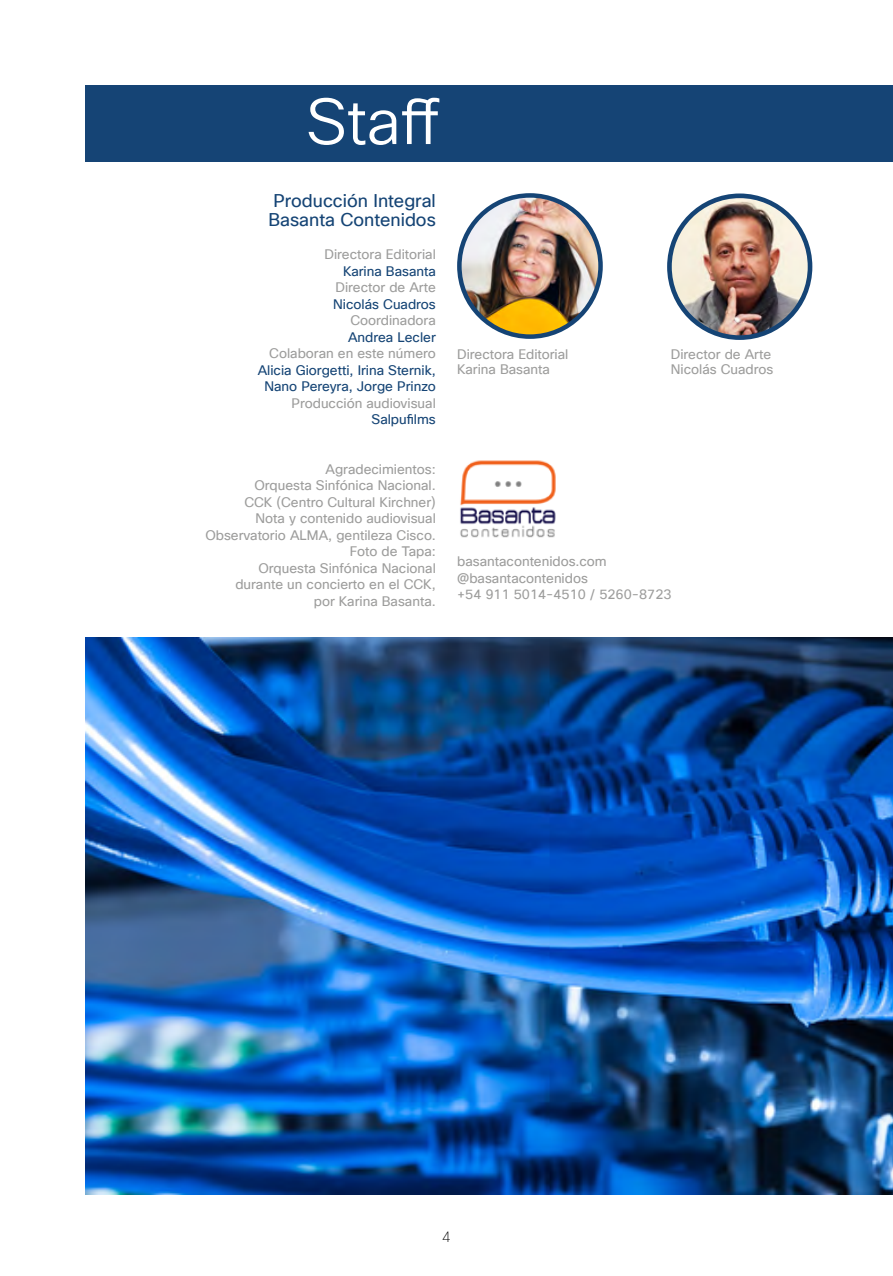
<style>
.page{position:relative;width:893px;height:1276px;background:#fff}
.page>*{position:absolute;margin:0;border:0;box-sizing:border-box;transform-origin:0 0}
.t1{font:63px "Cisco Sans TT Light";color:#fff}
.t2{font:18px/19.5px "Cisco Sans TT";color:#154475}
.t3{font:100 15px "Cisco Sans TT";color:#000}
.t4{font:13.5px/16.5px "Cisco Sans TT";color:#9d9d9c}
.t5{font:13.5px/16.5px "Cisco Sans TT";color:#154475;text-align:center}
</style>
<div class="page">
<img style="left:85px;top:638px;width:808px;height:556px">
<div style="left:85px;top:85px;width:808px;height:76px;background:#154475"></div>
<img style="left:459px;top:195px;width:141px;height:142px;border-radius:71px">
<div style="left:457px;top:193px;width:146px;height:146px;border:4px solid #154475;border-radius:50%"></div>
<img style="left:669px;top:197px;width:141px;height:141px">
<div style="left:667px;top:193px;width:145px;height:147px;border:5px solid #154475;border-radius:50%"></div>
<img style="left:460px;top:460px;width:96px;height:78px">
<h1 class="t1" style="left:306px;top:81px;width:135px">Staff</h1>
<h2 class="t2" style="left:268px;top:191px;width:169px">Producción Integral<br>Basanta Contenidos</h2>
<p class="t4" style="left:325px;top:247px;width:113px">Directora Editorial</p>
<p class="t5" style="left:343px;top:263px;width:94px">Karina Basanta</p>
<p class="t4" style="left:335px;top:280px;width:102px">Director de Arte</p>
<p class="t5" style="left:333px;top:296px;width:104px">Nicolás Cuadros</p>
<p class="t4" style="left:350px;top:313px;width:87px">Coordinadora</p>
<p class="t5" style="left:348px;top:329px;width:89px">Andrea Lecler</p>
<p class="t4" style="left:269px;top:346px;width:168px">Colaboran en este número</p>
<p class="t5" style="left:258px;top:362px;width:180px">Alicia Giorgetti, Irina Sternik,<br>Nano Pereyra, Jorge Prinzo</p>
<p class="t4" style="left:292px;top:395px;width:146px">Producción audiovisual</p>
<p class="t5" style="left:371px;top:412px;width:66px">Salpufilms</p>
<p class="t4" style="left:205px;top:461px;width:232px;text-align:right">Agradecimientos:<br>Orquesta Sinfónica Nacional.<br>CCK (Centro Cultural Kirchner)<br>Nota y contenido audiovisual<br>Observatorio ALMA, gentileza Cisco.<br>Foto de Tapa:<br>Orquesta Sinfónica Nacional<br>durante un concierto en el CCK,<br>por Karina Basanta.</p>
<p class="t4" style="left:457px;top:347px;width:113px;line-height:15px">Directora Editorial<br>Karina Basanta</p>
<p class="t4" style="left:671px;top:347px;width:104px;line-height:15px">Director de Arte<br>Nicolás Cuadros</p>
<p class="t4" style="left:457px;top:554px;width:216px">basantacontenidos.com @basantacontenidos<br>+54 911 5014-4510 / 5260-8723</p>
<p class="t3" style="left:442px;top:1227px;width:10px">4</p>
</div>
